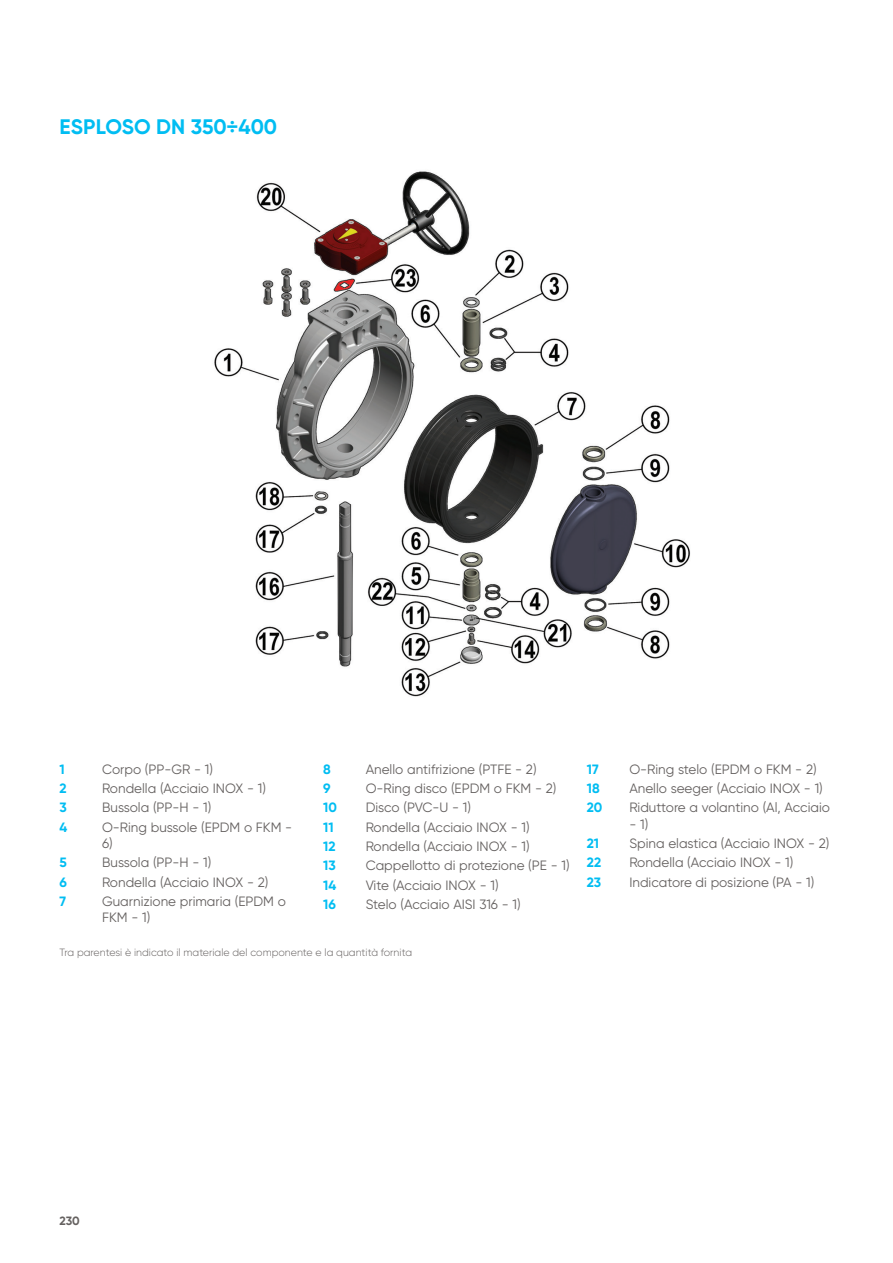
<style>
.page{position:relative;width:893px;height:1263px;background:#fff}
.page>*{position:absolute;margin:0;border:0;box-sizing:border-box;transform-origin:0 0}
.t1{font:700 21px "Gilroy";color:#01bdf2}
.t2{font:13.5px/16.2px "Gilroy";color:#656160}
.t3{font:700 13.5px "Gilroy";color:#01bdf2}
.t4{font:700 12px "Gilroy";color:#656160}
.t5{font:300 10.5px "Gilroy";color:#656160}
</style>
<div class="page">
<img style="left:214px;top:171px;width:477px;height:526px">
<h1 class="t1" style="left:60px;top:113px;width:219px">ESPLOSO DN 350÷400</h1>
<p class="t3" style="left:60px;top:761px;width:7px">1</p>
<p class="t2" style="left:102px;top:761px;width:112px">Corpo (PP-GR - 1)</p>
<p class="t3" style="left:60px;top:780px;width:9px">2</p>
<p class="t2" style="left:102px;top:780px;width:165px">Rondella (Acciaio INOX - 1)</p>
<p class="t3" style="left:60px;top:799px;width:9px">3</p>
<p class="t2" style="left:102px;top:799px;width:111px">Bussola (PP-H - 1)</p>
<p class="t3" style="left:60px;top:818px;width:9px">4</p>
<p class="t2" style="left:102px;top:819px;width:192px">O-Ring bussole (EPDM o FKM -<br>6)</p>
<p class="t3" style="left:60px;top:854px;width:9px">5</p>
<p class="t2" style="left:102px;top:854px;width:111px">Bussola (PP-H - 1)</p>
<p class="t3" style="left:60px;top:873px;width:9px">6</p>
<p class="t2" style="left:102px;top:873px;width:168px">Rondella (Acciaio INOX - 2)</p>
<p class="t3" style="left:60px;top:893px;width:8px">7</p>
<p class="t2" style="left:102px;top:893px;width:185px">Guarnizione primaria (EPDM o<br>FKM - 1)</p>
<p class="t3" style="left:323px;top:761px;width:9px">8</p>
<p class="t2" style="left:366px;top:761px;width:172px">Anello antifrizione (PTFE - 2)</p>
<p class="t3" style="left:323px;top:780px;width:9px">9</p>
<p class="t2" style="left:366px;top:780px;width:192px">O-Ring disco (EPDM o FKM - 2)</p>
<p class="t3" style="left:323px;top:799px;width:15px">10</p>
<p class="t2" style="left:366px;top:799px;width:107px">Disco (PVC-U - 1)</p>
<p class="t3" style="left:323px;top:818px;width:12px">11</p>
<p class="t2" style="left:366px;top:819px;width:165px">Rondella (Acciaio INOX - 1)</p>
<p class="t3" style="left:323px;top:838px;width:14px">12</p>
<p class="t2" style="left:366px;top:838px;width:165px">Rondella (Acciaio INOX - 1)</p>
<p class="t3" style="left:323px;top:857px;width:14px">13</p>
<p class="t2" style="left:366px;top:857px;width:205px">Cappellotto di protezione (PE - 1)</p>
<p class="t3" style="left:323px;top:876px;width:15px">14</p>
<p class="t2" style="left:366px;top:877px;width:135px">Vite (Acciaio INOX - 1)</p>
<p class="t3" style="left:323px;top:896px;width:14px">16</p>
<p class="t2" style="left:366px;top:896px;width:157px">Stelo (Acciaio AISI 316 - 1)</p>
<p class="t5" style="left:60px;top:946px;width:354px">Tra parentesi è indicato il materiale del componente e la quantità fornita</p>
<p class="t3" style="left:587px;top:761px;width:13px">17</p>
<p class="t2" style="left:629px;top:761px;width:189px">O-Ring stelo (EPDM o FKM - 2)</p>
<p class="t3" style="left:587px;top:780px;width:14px">18</p>
<p class="t2" style="left:629px;top:780px;width:195px">Anello seeger (Acciaio INOX - 1)</p>
<p class="t3" style="left:587px;top:799px;width:17px">20</p>
<p class="t2" style="left:629px;top:799px;width:202px">Riduttore a volantino (Al, Acciaio</p>
<p class="t2" style="left:629px;top:816px;width:20px">- 1)</p>
<p class="t3" style="left:587px;top:835px;width:14px">21</p>
<p class="t2" style="left:629px;top:835px;width:202px">Spina elastica (Acciaio INOX - 2)</p>
<p class="t3" style="left:587px;top:854px;width:16px">22</p>
<p class="t2" style="left:629px;top:854px;width:165px">Rondella (Acciaio INOX - 1)</p>
<p class="t3" style="left:587px;top:873px;width:16px">23</p>
<p class="t2" style="left:629px;top:873px;width:186px">Indicatore di posizione (PA - 1)</p>
<p class="t4" style="left:60px;top:1213px;width:22px">230</p>
</div>
